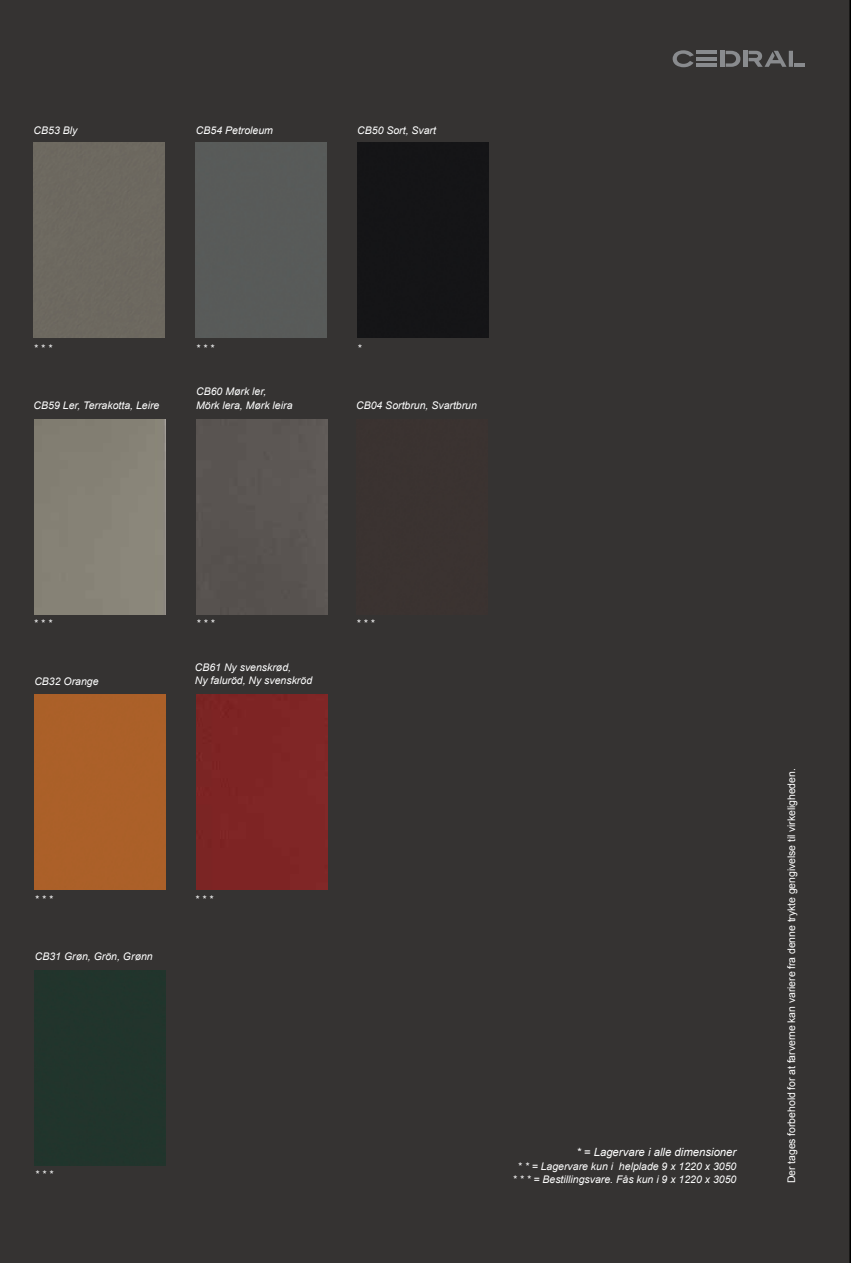
<style>
.page{position:relative;width:851px;height:1263px;background:#fff}
.page>*{position:absolute;margin:0;border:0;box-sizing:border-box;transform-origin:0 0}
.t1{font:italic 11.4px "Arial";color:#fff}
.t2{font:italic 10.5px/13.4px "Arial";color:#fff}
.t3{font:10.5px "Arial";letter-spacing:-.01em;color:#fff}
</style>
<div class="page">
<div style="left:0;top:0;width:850px;height:1263px;background:#353332"></div>
<div style="left:34px;top:695px;width:131px;height:194px;background:#ab6029"></div>
<div style="left:196px;top:695px;width:131px;height:194px;background:#7e2524"></div>
<div style="left:35px;top:971px;width:130px;height:194px;background:#21342c"></div>
<div style="left:356px;top:420px;width:131px;height:194px;background:#3b3330"></div>
<div style="left:35px;top:420px;width:130px;height:194px;background:#868276"></div>
<div style="left:196px;top:420px;width:131px;height:194px;background:#595451"></div>
<div style="left:357px;top:143px;width:131px;height:194px;background:#151517"></div>
<div style="left:196px;top:143px;width:131px;height:194px;background:#585b59"></div>
<div style="left:34px;top:143px;width:130px;height:194px;background:#6d685f"></div>
<svg style="left:672px;top:50px;width:21px;height:17px"></svg>
<div style="left:742px;top:51px;width:5px;height:16px;background:#898b8e"></div>
<hr style="left:720px;top:51px;width:4px;height:16px;background:#898b8e">
<svg style="left:725px;top:51px;width:15px;height:16px"></svg>
<hr style="left:696px;top:51px;width:20px;height:3px;background:#898b8e">
<hr style="left:696px;top:63px;width:20px;height:4px;background:#898b8e">
<hr style="left:696px;top:57px;width:20px;height:3px;background:#898b8e">
<hr style="left:794px;top:63px;width:11px;height:4px;background:#898b8e">
<svg style="left:748px;top:51px;width:44px;height:16px"></svg>
<p class="t2" style="left:34px;top:124px;width:45px">CB53 Bly</p>
<p class="t2" style="left:196px;top:124px;width:79px">CB54 Petroleum</p>
<p class="t2" style="left:357px;top:124px;width:80px">CB50 Sort, Svart</p>
<p class="t2" style="left:34px;top:342px;width:20px">* * *</p>
<p class="t2" style="left:34px;top:399px;width:127px">CB59 Ler, Terrakotta, Leire</p>
<p class="t2" style="left:196px;top:342px;width:20px">* * *</p>
<p class="t2" style="left:196px;top:385px;width:98px">CB60 Mørk ler,<br>Mörk lera, Mørk leira</p>
<p class="t2" style="left:357px;top:342px;width:6px">*</p>
<p class="t2" style="left:356px;top:399px;width:122px">CB04 Sortbrun, Svartbrun</p>
<p class="t2" style="left:34px;top:617px;width:20px">* * *</p>
<p class="t2" style="left:34px;top:675px;width:66px">CB32 Orange</p>
<p class="t2" style="left:196px;top:617px;width:20px">* * *</p>
<p class="t2" style="left:195px;top:661px;width:119px">CB61 Ny svenskrød,<br>Ny faluröd, Ny svenskröd</p>
<p class="t2" style="left:356px;top:617px;width:20px">* * *</p>
<p class="t2" style="left:34px;top:892px;width:20px">* * *</p>
<p class="t2" style="left:35px;top:950px;width:119px">CB31 Grøn, Grön, Grønn</p>
<p class="t2" style="left:195px;top:892px;width:20px">* * *</p>
<p class="t2" style="left:35px;top:1168px;width:20px">* * *</p>
<p class="t1" style="left:576px;top:1145px;width:161px">* = Lagervare i alle dimensioner</p>
<p class="t2" style="left:512px;top:1159px;width:225px;text-align:center">* * = Lagervare kun i helplade 9 x 1220 x 3050 * * * = Bestillingsvare. Fås kun i 9 x 1220 x 3050</p>
<p class="t3" style="left:784px;top:1183px;width:416px;rotate:-90deg">Der tages forbehold for at farverne kan variere fra denne trykte gengivelse til virkeligheden.</p>
</div>
